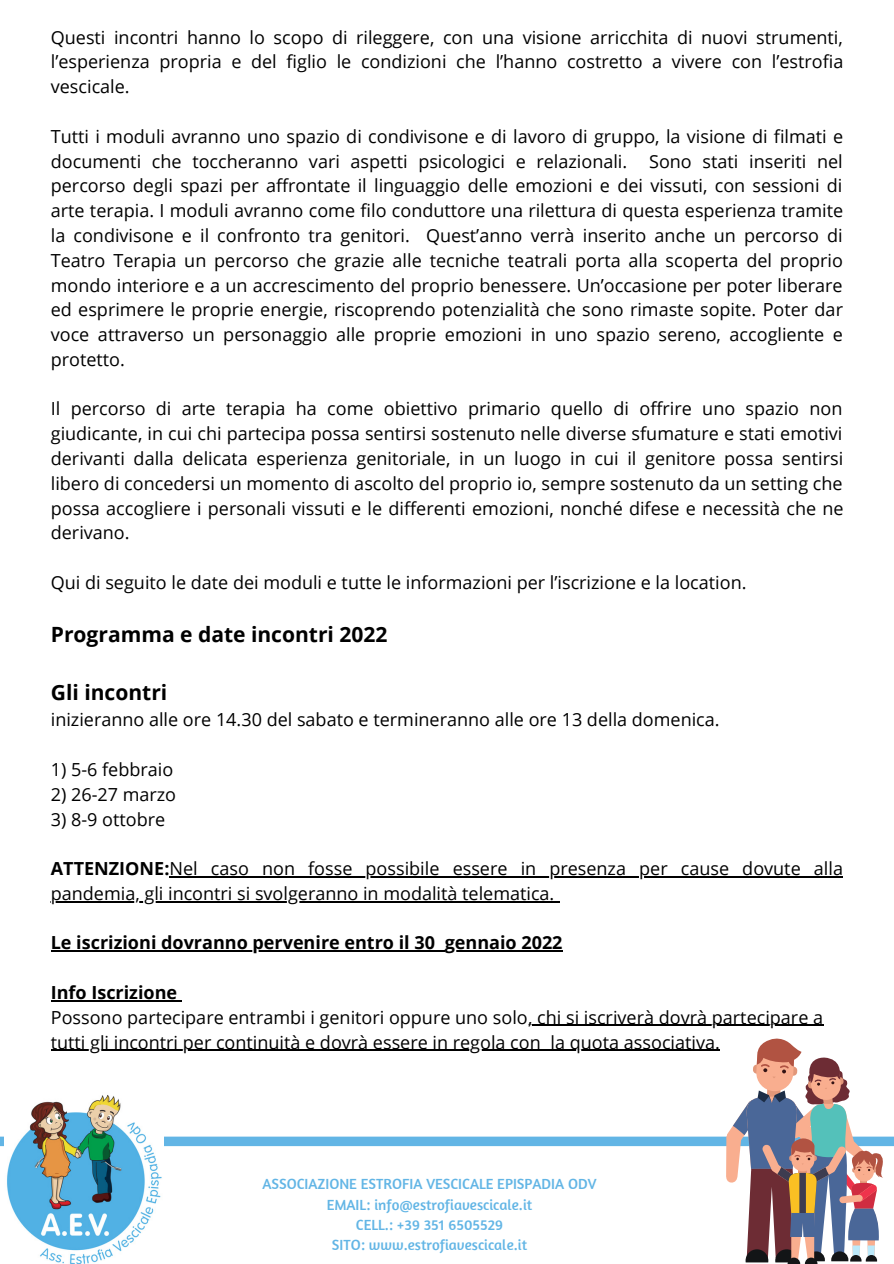
<style>
.page{position:relative;width:894px;height:1264px;background:#fff}
.page>*{position:absolute;margin:0;border:0;box-sizing:border-box;transform-origin:0 0}
.t1{font:700 21px "Open Sans";color:#000}
.t2{font:18px/24.8px "Open Sans";color:#000;text-align:justify}
.t3{font:700 18px "Open Sans";color:#000}
.t4{font:15px "Amaranth";color:#62b5e5}
.s1{font-weight:700}
</style>
<div class="page">
<hr style="left:169px;top:876px;width:673px;height:1px;background:#000">
<hr style="left:51px;top:901px;width:504px;height:1px;background:#000">
<hr style="left:51px;top:950px;width:384px;height:1px;background:#000">
<hr style="left:444px;top:950px;width:118px;height:1px;background:#000">
<hr style="left:51px;top:1000px;width:126px;height:1px;background:#000">
<hr style="left:528px;top:1024px;width:130px;height:2px;background:#000">
<hr style="left:658px;top:1024px;width:165px;height:2px;background:#000">
<svg style="left:0;top:1038px;width:893px;height:225px"></svg>
<hr style="left:550px;top:1049px;width:169px;height:1px;background:#000">
<p class="t2" style="left:51px;top:24px;width:793px">Questi incontri hanno lo scopo di rileggere, con una visione arricchita di nuovi strumenti, l’esperienza propria e del figlio le condizioni che l’hanno costretto a vivere con l’estrofia vescicale.</p>
<p class="t2" style="left:51px;top:123px;width:793px">Tutti i moduli avranno uno spazio di condivisone e di lavoro di gruppo, la visione di filmati e documenti che toccheranno vari aspetti psicologici e relazionali. Sono stati inseriti nel percorso degli spazi per affrontate il linguaggio delle emozioni e dei vissuti, con sessioni di arte terapia. I moduli avranno come filo conduttore una rilettura di questa esperienza tramite la condivisone e il confronto tra genitori. Quest’anno verrà inserito anche un percorso di Teatro Terapia un percorso che grazie alle tecniche teatrali porta alla scoperta del proprio mondo interiore e a un accrescimento del proprio benessere. Un’occasione per poter liberare ed esprimere le proprie energie, riscoprendo potenzialità che sono rimaste sopite. Poter dar voce attraverso un personaggio alle proprie emozioni in uno spazio sereno, accogliente e protetto.</p>
<p class="t2" style="left:51px;top:396px;width:794px">Il percorso di arte terapia ha come obiettivo primario quello di offrire uno spazio non giudicante, in cui chi partecipa possa sentirsi sostenuto nelle diverse sfumature e stati emotivi derivanti dalla delicata esperienza genitoriale, in un luogo in cui il genitore possa sentirsi libero di concedersi un momento di ascolto del proprio io, sempre sostenuto da un setting che possa accogliere i personali vissuti e le differenti emozioni, nonché difese e necessità che ne derivano.</p>
<p class="t2" style="left:51px;top:569px;width:697px">Qui di seguito le date dei moduli e tutte le informazioni per l’iscrizione e la location.</p>
<p class="t1" style="left:51px;top:619px;width:338px">Programma e date incontri 2022</p>
<p class="t1" style="left:51px;top:678px;width:118px">Gli incontri</p>
<p class="t2" style="left:51px;top:707px;width:670px">inizieranno alle ore 14.30 del sabato e termineranno alle ore 13 della domenica.</p>
<p class="t2" style="left:51px;top:756px;width:124px">1) 5-6 febbraio</p>
<p class="t2" style="left:51px;top:781px;width:127px">2) 26-27 marzo</p>
<p class="t2" style="left:51px;top:806px;width:116px">3) 8-9 ottobre</p>
<p class="t2" style="left:51px;top:855px;width:793px"><span class="s1">ATTENZIONE:</span>Nel caso non fosse possibile essere in presenza per cause dovute alla pandemia, gli incontri si svolgeranno in modalità telematica.</p>
<p class="t3" style="left:51px;top:930px;width:513px">Le iscrizioni dovranno pervenire entro il 30 gennaio 2022</p>
<p class="t3" style="left:51px;top:979px;width:128px">Info Iscrizione</p>
<p class="t2" style="left:51px;top:1004px;width:773px">Possono partecipare entrambi i genitori oppure uno solo, chi si iscriverà dovrà partecipare a tutti gli incontri per continuità e dovrà essere in regola con la quota associativa.</p>
<p class="t4" style="left:262px;top:1174px;width:335px">ASSOCIAZIONE ESTROFIA VESCICALE EPISPADIA ODV</p>
<p class="t4" style="left:326px;top:1194px;width:207px">EMAIL: info@estrofiavescicale.it</p>
<p class="t4" style="left:356px;top:1215px;width:149px">CELL.: +39 351 6505529</p>
<p class="t4" style="left:332px;top:1235px;width:197px">SITO: www.estrofiavescicale.it</p>
</div>
